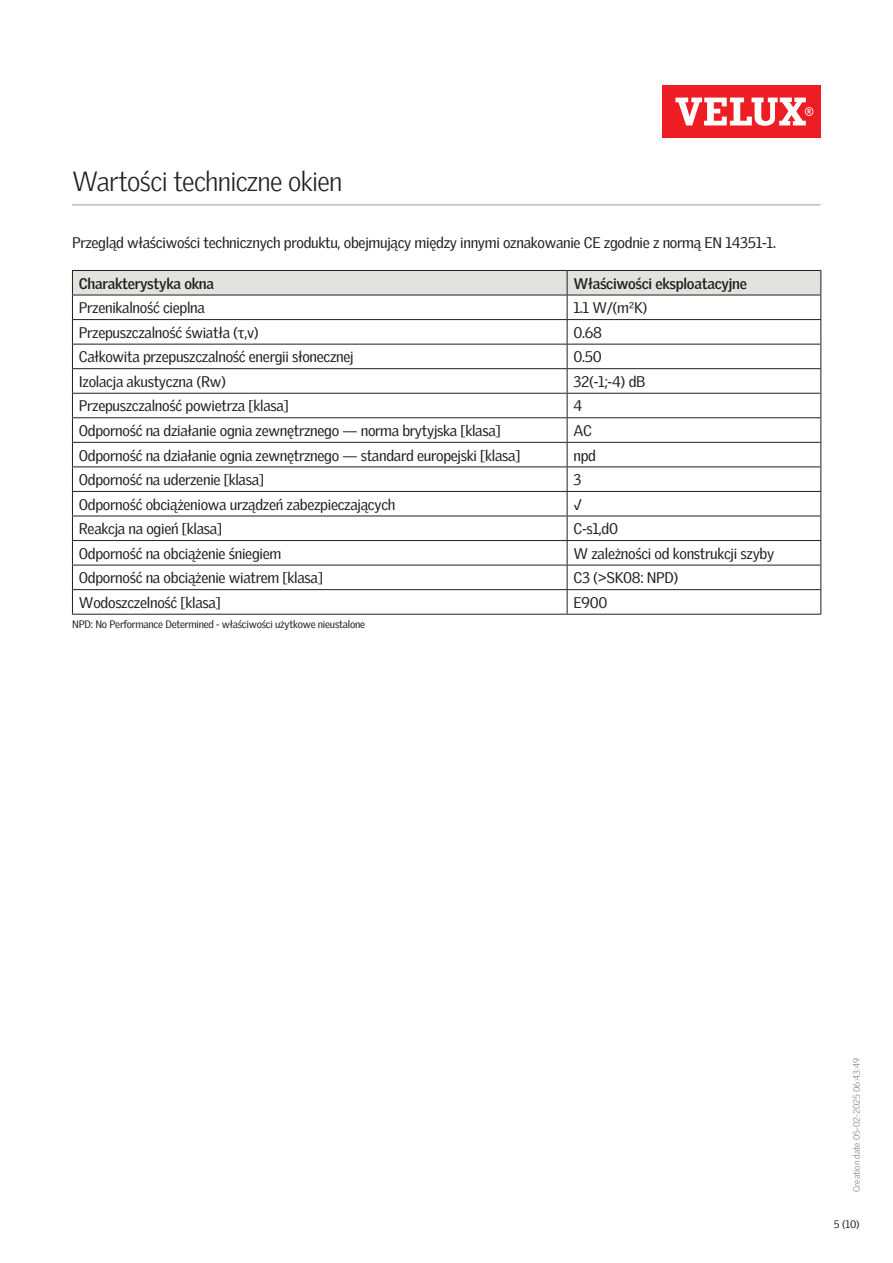
<style>
.page{position:relative;width:893px;height:1263px;background:#fff}
.page>*{position:absolute;margin:0;border:0;box-sizing:border-box;transform-origin:0 0}
.Headline_With_Line_B{font:300 27px "Velux Gothic";letter-spacing:-.025em;color:#231f20}
.Body_Regular{font:15px "Velux Gothic";letter-spacing:-.02em;color:#231f20}
.Body_Heading{font:700 15px "Velux Gothic";letter-spacing:-.02em;color:#231f20}
.t1{font:10.5px "Velux Gothic";letter-spacing:-.02em;color:#231f20}
.t2{font:300 9px "Velux Gothic";color:#7c7e81}
</style>
<div class="page">
<div style="left:662px;top:85px;width:159px;height:53px;background:#ee1d23"></div>
<svg style="left:675px;top:98px;width:138px;height:28px"></svg>
<hr style="left:72px;top:204px;width:748px;height:2px;background:#bcbdbb">
<hr style="left:72px;top:614px;width:495px;height:1px;background:#231f20">
<svg style="left:72px;top:270px;width:749px;height:344px"></svg>
<hr style="left:567px;top:614px;width:254px;height:1px;background:#231f20">
<p class="Headline_With_Line_B" style="left:72px;top:161px;width:272px">Wartości techniczne okien</p>
<p class="Body_Regular" style="left:72px;top:231px;width:705px">Przegląd właściwości technicznych produktu, obejmujący między innymi oznakowanie CE zgodnie z normą EN 14351-1.</p>
<p class="Body_Heading" style="left:79px;top:272px;width:137px">Charakterystyka okna</p>
<p class="Body_Heading" style="left:573px;top:272px;width:175px">Właściwości eksploatacyjne</p>
<p class="Body_Regular" style="left:79px;top:296px;width:128px">Przenikalność cieplna</p>
<p class="Body_Regular" style="left:573px;top:296px;width:75px">1.1 W/(m²K)</p>
<p class="Body_Regular" style="left:79px;top:321px;width:182px">Przepuszczalność światła (τ,v)</p>
<p class="Body_Regular" style="left:573px;top:321px;width:30px">0.68</p>
<p class="Body_Regular" style="left:79px;top:345px;width:276px">Całkowita przepuszczalność energii słonecznej</p>
<p class="Body_Regular" style="left:573px;top:345px;width:30px">0.50</p>
<p class="Body_Regular" style="left:79px;top:370px;width:149px">Izolacja akustyczna (Rw)</p>
<p class="Body_Regular" style="left:573px;top:370px;width:73px">32(-1;-4) dB</p>
<p class="Body_Regular" style="left:79px;top:395px;width:212px">Przepuszczalność powietrza [klasa]</p>
<p class="Body_Regular" style="left:573px;top:395px;width:10px">4</p>
<p class="Body_Regular" style="left:79px;top:419px;width:423px">Odporność na działanie ognia zewnętrznego — norma brytyjska [klasa]</p>
<p class="Body_Regular" style="left:573px;top:419px;width:20px">AC</p>
<p class="Body_Regular" style="left:79px;top:444px;width:443px">Odporność na działanie ognia zewnętrznego — standard europejski [klasa]</p>
<p class="Body_Regular" style="left:573px;top:444px;width:24px">npd</p>
<p class="Body_Regular" style="left:79px;top:468px;width:187px">Odporność na uderzenie [klasa]</p>
<p class="Body_Regular" style="left:573px;top:468px;width:9px">3</p>
<p class="Body_Regular" style="left:79px;top:493px;width:318px">Odporność obciążeniowa urządzeń zabezpieczających</p>
<p class="Body_Regular" style="left:573px;top:493px;width:10px">√</p>
<p class="Body_Regular" style="left:79px;top:517px;width:145px">Reakcja na ogień [klasa]</p>
<p class="Body_Regular" style="left:573px;top:517px;width:46px">C-s1,d0</p>
<p class="Body_Regular" style="left:79px;top:542px;width:204px">Odporność na obciążenie śniegiem</p>
<p class="Body_Regular" style="left:573px;top:542px;width:202px">W zależności od konstrukcji szyby</p>
<p class="Body_Regular" style="left:79px;top:566px;width:246px">Odporność na obciążenie wiatrem [klasa]</p>
<p class="Body_Regular" style="left:573px;top:566px;width:107px">C3 (&gt;SK08: NPD)</p>
<p class="Body_Regular" style="left:79px;top:591px;width:144px">Wodoszczelność [klasa]</p>
<p class="Body_Regular" style="left:573px;top:591px;width:36px">E900</p>
<p class="t1" style="left:72px;top:616px;width:295px">NPD: No Performance Determined - właściwości użytkowe nieustalone</p>
<p class="t2" style="left:850px;top:1192px;width:135px;rotate:-90deg">Creation date 05-02-2025 06:43:49</p>
<p class="t1" style="left:834px;top:1216px;width:27px">5 (10)</p>
</div>
